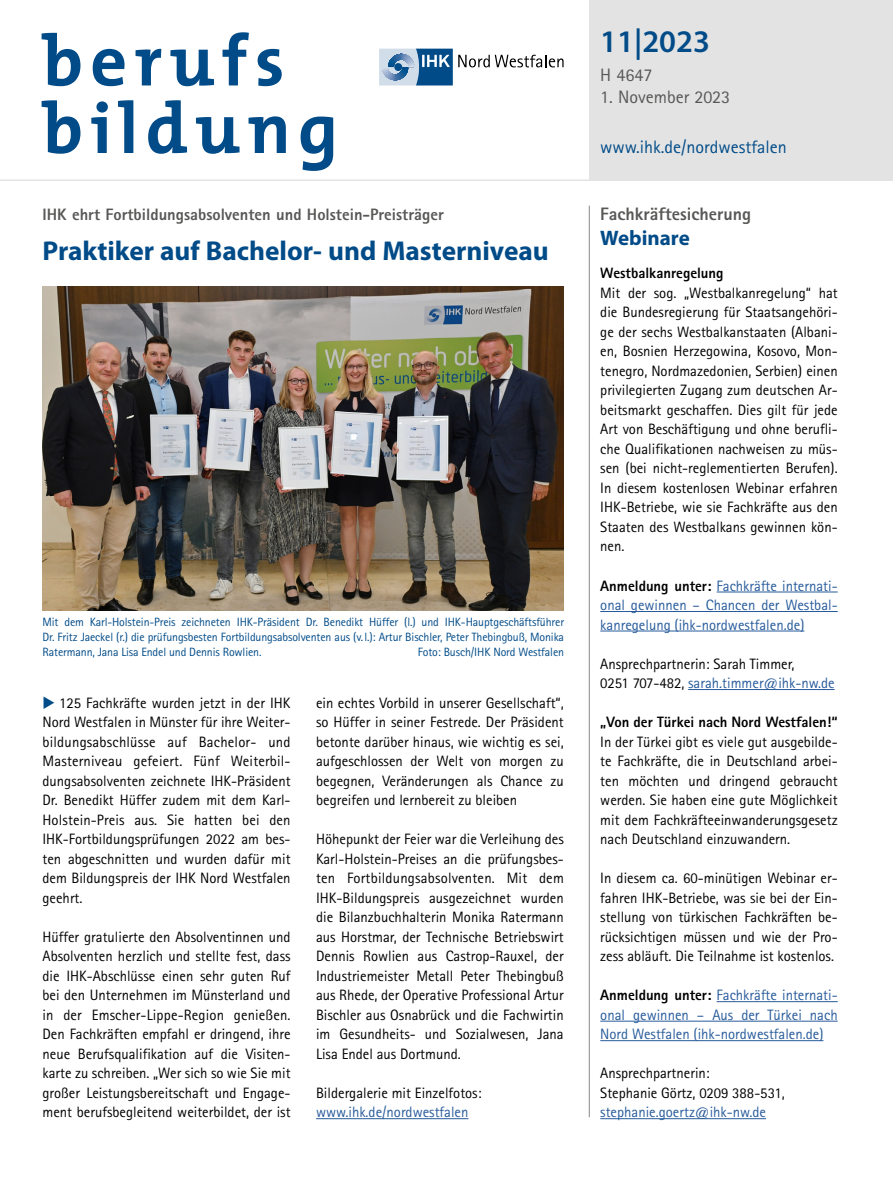
<style>
.page{position:relative;width:893px;height:1191px;background:#fff}
.page>*{position:absolute;margin:0;border:0;box-sizing:border-box;transform-origin:0 0}
.Kopf_Ausgabe{font:600 31.5px "Myriad Pro";color:#004b88}
.Headline_blau{font:700 27.3px "Myriad Pro";color:#004b88}
.Headline_blau-2{font:700 21px "Myriad Pro";color:#004b88}
.Kopf_Infos{font:18px "Rotis Sans Serif";color:#004b88}
.Kopf_Infos-2{font:18px "Rotis Sans Serif";color:#575756}
.Overline{font:800 18px "Rotis Sans Serif";color:#575756}
.Overline-2{font:800 16.5px "Rotis Sans Serif";color:#575756}
.Copy{font:15px/19.5px "Rotis Sans Serif";color:#000;text-align:justify}
.Copy-2{font:15px/19.5px "Rotis Sans Serif";color:#275b9b;text-align:justify}
.Copy-3{font:800 15px "Rotis Sans Serif";color:#000}
.Bildunterschrift{font:12px/15px "Rotis Sans Serif";letter-spacing:-.01em;color:#004b88;text-align:justify}
.s1{color:#004b88}
.s2{color:#275b9b}
.s3{font-weight:800;color:#000}
</style>
<div class="page">
<img style="left:43px;top:286px;width:521px;height:324px">
<div style="left:590px;top:0;width:303px;height:181px;background:#e3e3e3"></div>
<hr style="left:316px;top:1118px;width:152px;height:1px;background:#275b9b">
<hr style="left:717px;top:591px;width:121px;height:1px;background:#275b9b">
<hr style="left:600px;top:611px;width:238px;height:1px;background:#275b9b">
<hr style="left:600px;top:630px;width:204px;height:1px;background:#275b9b">
<hr style="left:688px;top:689px;width:147px;height:1px;background:#275b9b">
<hr style="left:717px;top:1001px;width:121px;height:1px;background:#275b9b">
<hr style="left:600px;top:1020px;width:238px;height:1px;background:#275b9b">
<hr style="left:600px;top:1040px;width:223px;height:1px;background:#275b9b">
<hr style="left:600px;top:1118px;width:166px;height:1px;background:#275b9b">
<svg style="left:379px;top:49px;width:185px;height:36px"></svg>
<svg style="left:42px;top:100px;width:291px;height:71px"></svg>
<svg style="left:42px;top:32px;width:240px;height:54px"></svg>
<hr style="left:0;top:179px;width:893px;height:2px;background:#e3e3e3">
<hr style="left:589px;top:206px;width:1px;height:911px;background:#878787">
<p class="Overline-2" style="left:43px;top:204px;width:403px">IHK ehrt Fortbildungsabsolventen und Holstein-Preisträger</p>
<p class="Headline_blau" style="left:43px;top:233px;width:508px">Praktiker auf Bachelor- und Masterniveau</p>
<p class="Bildunterschrift" style="left:43px;top:614px;width:523px">Mit dem Karl-Holstein-Preis zeichneten IHK-Präsident Dr. Benedikt Hüffer (l.) und IHK-Hauptgeschäftsführer Dr. Fritz Jaeckel (r.) die prüfungsbesten Fortbildungsabsolventen aus (v.l.): Artur Bischler, Peter Thebingbuß, Monika Ratermann, Jana Lisa Endel und Dennis Rowlien.</p>
<p class="Bildunterschrift" style="left:418px;top:644px;width:148px">Foto: Busch/IHK Nord Westfalen</p>
<p class="Copy" style="left:43px;top:692px;width:250px"><span class="s1">◆</span> 125 Fachkräfte wurden jetzt in der IHK Nord Westfalen in Münster für ihre Weiter&shy;bildungsabschlüsse auf Bachelor- und Masterniveau gefeiert. Fünf Weiterbil&shy;dungsabsolventen zeichnete IHK-Präsident Dr. Benedikt Hüffer zudem mit dem Karl-Holstein-Preis aus. Sie hatten bei den IHK-Fortbildungsprüfungen 2022 am bes&shy;ten abgeschnitten und wurden dafür mit dem Bildungspreis der IHK Nord Westfalen geehrt.</p>
<p class="Copy" style="left:43px;top:926px;width:250px">Hüffer gratulierte den Absolventinnen und Absolventen herzlich und stellte fest, dass die IHK-Abschlüsse einen sehr guten Ruf bei den Unternehmen im Münsterland und in der Emscher-Lippe-Region genießen.<br>Den Fachkräften empfahl er dringend, ihre neue Berufsqualifikation auf die Visiten&shy;karte zu schreiben. „Wer sich so wie Sie mit großer Leistungsbereitschaft und Engage&shy;ment berufsbegleitend weiterbildet, der ist</p>
<p class="Copy" style="left:316px;top:692px;width:249px">ein echtes Vorbild in unserer Gesellschaft“, so Hüffer in seiner Festrede. Der Präsident betonte darüber hinaus, wie wichtig es sei, aufgeschlossen der Welt von morgen zu begegnen, Veränderungen als Chance zu begreifen und lernbereit zu bleiben</p>
<p class="Copy" style="left:316px;top:829px;width:249px">Höhepunkt der Feier war die Verleihung des Karl-Holstein-Preises an die prüfungsbes&shy;ten Fortbildungsabsolventen. Mit dem IHK-Bildungspreis ausgezeichnet wurden die Bilanzbuchhalterin Monika Ratermann aus Horstmar, der Technische Betriebswirt Dennis Rowlien aus Castrop-Rauxel, der Industriemeister Metall Peter Thebingbuß aus Rhede, der Operative Professional Artur Bischler aus Osnabrück und die Fachwirtin im Gesundheits- und Sozialwesen, Jana Lisa Endel aus Dortmund.</p>
<p class="Copy" style="left:316px;top:1082px;width:167px">Bildergalerie mit Einzelfotos: <span class="s2">www.ihk.de/nordwestfalen</span></p>
<p class="Kopf_Ausgabe" style="left:600px;top:22px;width:111px">11|2023</p>
<p class="Kopf_Infos-2" style="left:600px;top:64px;width:54px">H 4647</p>
<p class="Kopf_Infos-2" style="left:600px;top:87px;width:131px">1. November 2023</p>
<p class="Kopf_Infos" style="left:600px;top:136px;width:188px">www.ihk.de/nordwestfalen</p>
<p class="Overline" style="left:600px;top:202px;width:152px">Fachkräftesicherung</p>
<p class="Headline_blau-2" style="left:600px;top:224px;width:91px">Webinare</p>
<p class="Copy-3" style="left:600px;top:264px;width:125px">Westbalkanregelung</p>
<p class="Copy" style="left:600px;top:283px;width:239px">Mit der sog. „Westbalkanregelung“ hat die Bundesregierung für Staatsangehöri&shy;ge der sechs Westbalkanstaaten (Albani&shy;en, Bosnien Herzegowina, Kosovo, Mon&shy;tenegro, Nordmazedonien, Serbien) einen privilegierten Zugang zum deutschen Ar&shy;beitsmarkt geschaffen. Dies gilt für jede Art von Beschäftigung und ohne berufli&shy;che Qualifikationen nachweisen zu müs&shy;sen (bei nicht-reglementierten Berufen).<br>In diesem kostenlosen Webinar erfahren IHK-Betriebe, wie sie Fachkräfte aus den Staaten des Westbalkans gewinnen kön&shy;nen.</p>
<p class="Copy-2" style="left:600px;top:575px;width:239px"><span class="s3">Anmeldung unter:</span> Fachkräfte internati&shy;onal gewinnen – Chancen der Westbal&shy;kanregelung (ihk-nordwestfalen.de)</p>
<p class="Copy" style="left:600px;top:653px;width:236px">Ansprechpartnerin: Sarah Timmer,<br>0251 707-482, <span class="s2">sarah.timmer@ihk-nw.de</span></p>
<p class="Copy-3" style="left:600px;top:712px;width:239px">„Von der Türkei nach Nord Westfalen!“</p>
<p class="Copy" style="left:600px;top:731px;width:239px">In der Türkei gibt es viele gut ausgebilde&shy;te Fachkräfte, die in Deutschland arbei&shy;ten möchten und dringend gebraucht werden. Sie haben eine gute Möglichkeit mit dem Fachkräfteeinwanderungsgesetz nach Deutschland einzuwandern.</p>
<p class="Copy" style="left:600px;top:868px;width:239px">In diesem ca. 60-minütigen Webinar er&shy;fahren IHK-Betriebe, was sie bei der Ein&shy;stellung von türkischen Fachkräften be&shy;rücksichtigen müssen und wie der Pro&shy;zess abläuft. Die Teilnahme ist kostenlos.</p>
<p class="Copy-2" style="left:600px;top:985px;width:239px"><span class="s3">Anmeldung unter:</span> Fachkräfte internati&shy;onal gewinnen – Aus der Türkei nach Nord Westfalen (ihk-nordwestfalen.de)</p>
<p class="Copy" style="left:600px;top:1063px;width:186px;text-align:left">Ansprechpartnerin:<br>Stephanie Görtz, 0209 388-531, <span class="s2">stephanie.goertz@ihk-nw.de</span></p>
</div>
